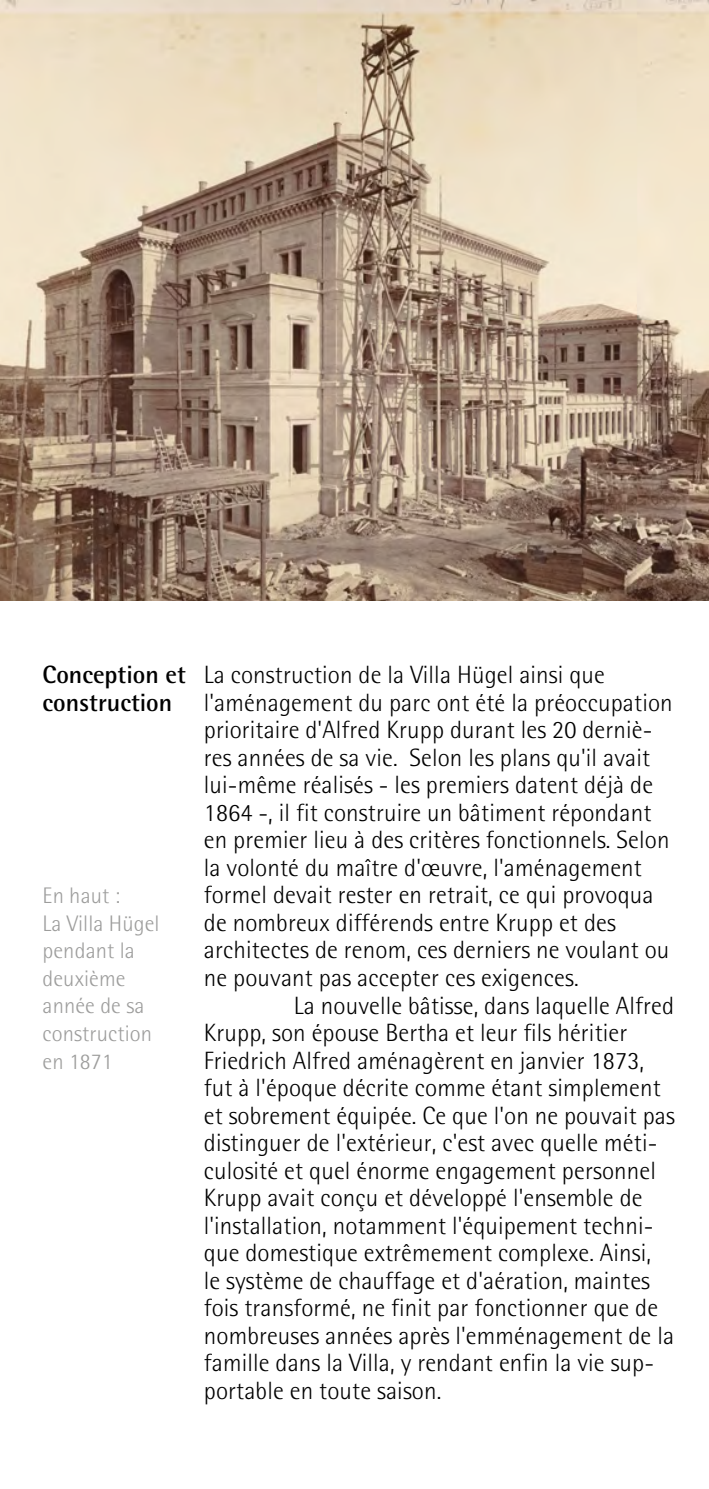
<style>
.page{position:relative;width:709px;height:1489px;background:#fff}
.page>*{position:absolute;margin:0;border:0;box-sizing:border-box;transform-origin:0 0}
.t1{font:300 25px/27.5px "AT Rotis Semi Sans";letter-spacing:.005em;color:#000}
.t2{font:700 25px/27.5px "AT Rotis Semi Sans";color:#000}
.t3{font:300 22.5px/27.5px "AT Rotis Semi Sans";letter-spacing:.005em;color:#9d9d9c}
</style>
<div class="page">
<img style="left:0;top:0;width:709px;height:600px">
<p class="t2" style="left:43px;top:660px;width:145px">Conception et construction</p>
<p class="t3" style="left:43px;top:882px;width:118px">En haut :<br>La Villa Hügel pendant la deuxième année de sa construction en 1871</p>
<p class="t1" style="left:204px;top:661px;width:470px">La construction de la Villa Hügel ainsi que l'aménagement du parc ont été la préoccupation prioritaire d'Alfred Krupp durant les 20 derniè&shy;res années de sa vie. Selon les plans qu'il avait lui-même réalisés - les premiers datent déjà de 1864 -, il fit construire un bâtiment répondant en premier lieu à des critères fonctionnels. Selon la volonté du maître d'œuvre, l'aménagement formel devait rester en retrait, ce qui provoqua de nombreux différends entre Krupp et des architectes de renom, ces derniers ne voulant ou ne pouvant pas accepter ces exigences.</p>
<p class="t1" style="left:204px;top:991px;width:472px;text-indent:90px">La nouvelle bâtisse, dans laquelle Alfred Krupp, son épouse Bertha et leur fils héritier Friedrich Alfred aménagèrent en janvier 1873, fut à l'époque décrite comme étant simplement et sobrement équipée. Ce que l'on ne pouvait pas distinguer de l'extérieur, c'est avec quelle méti&shy;culosité et quel énorme engagement personnel Krupp avait conçu et développé l'ensemble de l'installation, notamment l'équipement techni&shy;que domestique extrêmement complexe. Ainsi,<br>le système de chauffage et d'aération, maintes fois transformé, ne finit par fonctionner que de nombreuses années après l'emménagement de la famille dans la Villa, y rendant enfin la vie sup&shy;portable en toute saison.</p>
</div>
